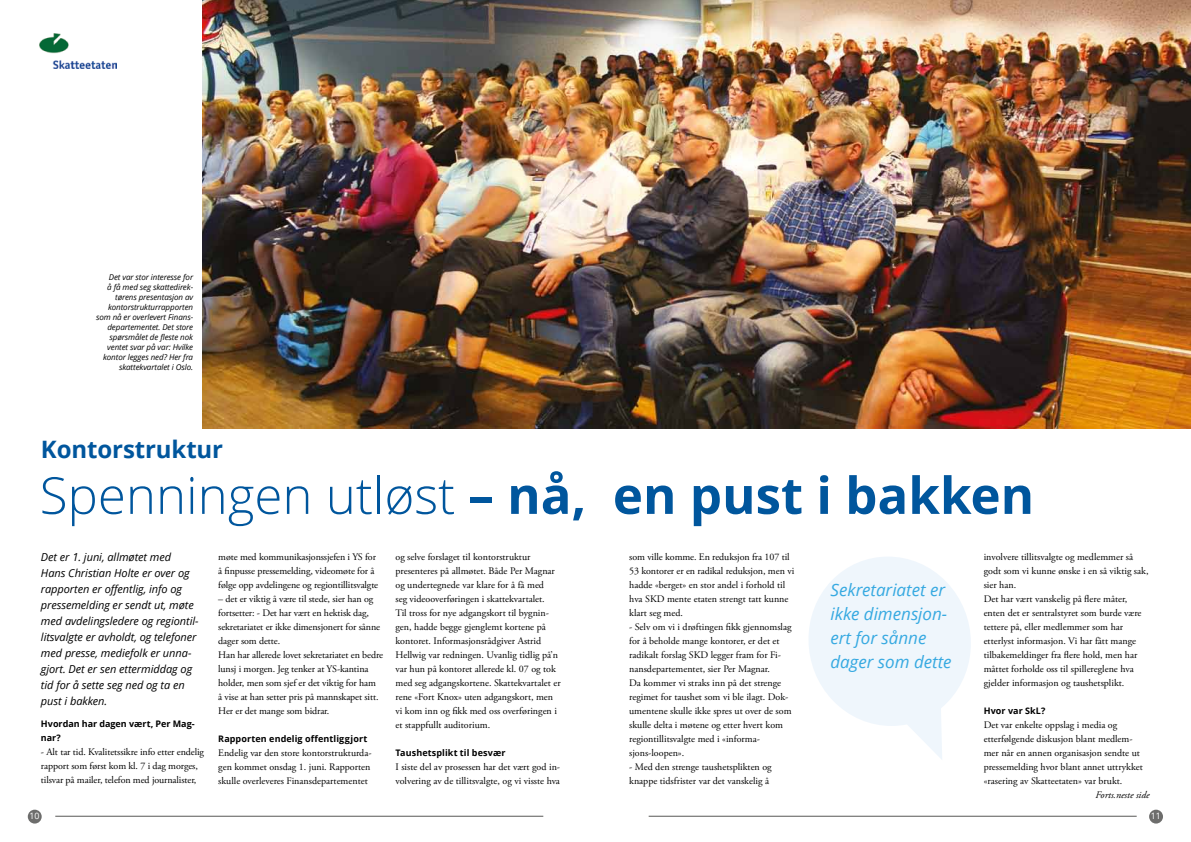
<style>
.page{position:relative;width:1191px;height:842px;background:#fff}
.page>*{position:absolute;margin:0;border:0;box-sizing:border-box;transform-origin:0 0}
.t1{font:700 51px "Open Sans";color:#00569d}
.t2{font:700 24px "Open Sans";color:#00569d}
.t3{font:italic 17px/24px "Open Sans";color:#36a9e1}
.t4{font:italic 11px/16px "Open Sans";letter-spacing:-.005em;color:#000}
.t5{font:10px/14px "Adobe Garamond Pro";color:#000}
.t6{font:italic 10px "Adobe Garamond Pro";color:#000}
.t7{font:700 9px/14px "Open Sans";letter-spacing:.015em;color:#000}
.t8{font:8.8px "Open Sans";color:#fff}
.t9{font:italic 8px/10px "Open Sans";letter-spacing:-.01em;color:#000;text-align:right}
.s1{font-weight:300}
</style>
<div class="page">
<hr style="left:55px;top:816px;width:488px;height:1px;background:#575756">
<hr style="left:648px;top:816px;width:488px;height:1px;background:#575756">
<div style="left:28px;top:810px;width:14px;height:13px;background:#6d6d6c;border-radius:50%"></div>
<div style="left:1149px;top:810px;width:14px;height:13px;background:#6d6d6c;border-radius:50%"></div>
<img style="left:40px;top:33px;width:76px;height:36px">
<img style="left:202px;top:0;width:989px;height:428px">
<svg style="left:809px;top:557px;width:162px;height:202px"></svg>
<p class="t9" style="left:96px;top:272px;width:99px">Det var stor interesse for<br>å få med seg skattedirek&shy;tørens presentasjon av kontorstrukturrapporten som nå er overlevert Finans&shy;departementet. Det store spørsmålet de fleste nok ventet svar på var: Hvilke kontor legges ned? Her fra skattekvartalet i Oslo.</p>
<h2 class="t2" style="left:41px;top:435px;width:184px">Kontorstruktur</h2>
<h1 class="t1" style="left:40px;top:466px;width:996px"><span class="s1">Spenningen utløst</span> – nå, en pust i bakken</h1>
<p class="t4" style="left:41px;top:549px;width:159px">Det er 1. juni, allmøtet med<br>Hans Christian Holte er over og rapporten er offentlig, info og pressemelding er sendt ut, møte med avdelingsledere og regiontil&shy;litsvalgte er avholdt, og telefoner med presse, mediefolk er unna&shy;gjort. Det er sen ettermiddag og tid for å sette seg ned og ta en pust i bakken.</p>
<p class="t7" style="left:41px;top:717px;width:155px">Hvordan har dagen vært, Per Mag&shy;nar?</p>
<p class="t5" style="left:41px;top:745px;width:165px">- Alt tar tid. Kvalitetssikre info etter endelig rapport som først kom kl. 7 i dag morges, tilsvar på mailer, telefon med journalister,</p>
<p class="t5" style="left:218px;top:550px;width:161px">møte med kommunikasjonssjefen i YS for å finpusse pressemelding, videomøte for å følge opp avdelingene og regiontillitsvalgte</p>
<p class="t5" style="left:218px;top:592px;width:166px">– det er viktig å være til stede, sier han og fortsetter: - Det har vært en hektisk dag, sekretariatet er ikke dimensjonert for sånne dager som dette.<br>Han har allerede lovet sekretariatet en bedre lunsj i morgen. Jeg tenker at YS-kantina holder, men som sjef er det viktig for ham<br>å vise at han setter pris på mannskapet sitt.<br>Her er det mange som bidrar.</p>
<p class="t7" style="left:218px;top:732px;width:151px">Rapporten endelig offentliggjort</p>
<p class="t5" style="left:218px;top:746px;width:155px;text-align:justify">Endelig var den store kontorstrukturda&shy;gen kommet onsdag 1. juni. Rapporten skulle overleveres Finansdepartementet</p>
<p class="t5" style="left:395px;top:550px;width:167px">og selve forslaget til kontorstruktur presenteres på allmøtet. Både Per Magnar og undertegnede var klare for å få med<br>seg videooverføringen i skattekvartalet.<br>Til tross for nye adgangskort til bygnin&shy;gen, hadde begge gjenglemt kortene på kontoret. Informasjonsrådgiver Astrid Hellwig var redningen. Uvanlig tidlig på’n var hun på kontoret allerede kl. 07 og tok med seg adgangskortene. Skattekvartalet er rene «Fort Knox» uten adgangskort, men vi kom inn og fikk med oss overføringen i et stappfullt auditorium.</p>
<p class="t7" style="left:395px;top:746px;width:112px">Taushetsplikt til besvær</p>
<p class="t5" style="left:395px;top:760px;width:166px">I siste del av prosessen har det vært god in&shy;volvering av de tillitsvalgte, og vi visste hva</p>
<p class="t5" style="left:629px;top:550px;width:167px">som ville komme. En reduksjon fra 107 til 53 kontorer er en radikal reduksjon, men vi hadde «berget» en stor andel i forhold til hva SKD mente etaten strengt tatt kunne klart seg med.</p>
<p class="t5" style="left:629px;top:620px;width:164px">- Selv om vi i drøftingen fikk gjennomslag for å beholde mange kontorer, er det et radikalt forslag SKD legger fram for Fi&shy;nansdepartementet, sier Per Magnar.<br>Da kommer vi straks inn på det strenge regimet for taushet som vi ble ilagt. Dok&shy;umentene skulle ikke spres ut over de som skulle delta i møtene og etter hvert kom regiontillitsvalgte med i «informa&shy;sjons-loopen».</p>
<p class="t5" style="left:629px;top:760px;width:144px">- Med den strenge taushetsplikten og knappe tidsfrister var det vanskelig å</p>
<p class="t5" style="left:983px;top:550px;width:166px">involvere tillitsvalgte og medlemmer så godt som vi kunne ønske i en så viktig sak, sier han.<br>Det har vært vanskelig på flere måter, enten det er sentralstyret som burde være tettere på, eller medlemmer som har etterlyst informasjon. Vi har fått mange tilbakemeldinger fra flere hold, men har måttet forholde oss til spillereglene hva gjelder informasjon og taushetsplikt.</p>
<p class="t7" style="left:983px;top:704px;width:63px">Hvor var SkL?</p>
<p class="t5" style="left:983px;top:718px;width:161px">Det var enkelte oppslag i media og etterfølgende diskusjon blant medlem&shy;mer når en annen organisasjon sendte ut pressemelding hvor blant annet uttrykket «rasering av Skatteetaten» var brukt.</p>
<h3 class="t3" style="left:830px;top:578px;width:123px">Sekretariatet er ikke dimensjon&shy;ert for sånne dager som dette</h3>
<p class="t6" style="left:1095px;top:789px;width:56px">Forts.neste side</p>
<p class="t8" style="left:30px;top:811px;width:12px">10</p>
<p class="t8" style="left:1150px;top:811px;width:12px">11</p>
</div>
